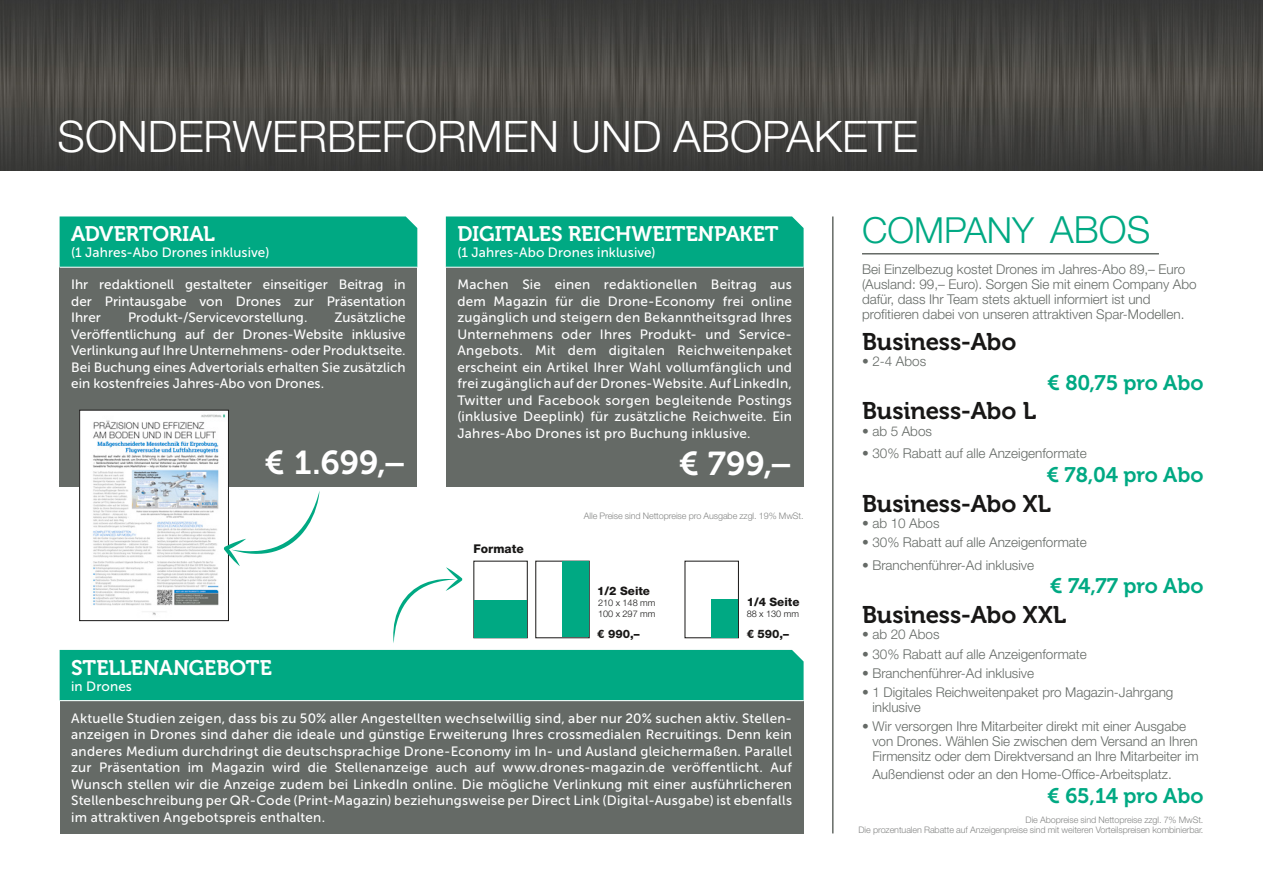
<style>
.page{position:relative;width:1263px;height:893px;background:#fff}
.page>*{position:absolute;margin:0;border:0;box-sizing:border-box;transform-origin:0 0}
.t1{font:300 43.5px "Helvetica Neue LT Std";color:#fff}
.t2{font:300 36px "Helvetica Neue LT Std";color:#00a983}
.t3{font:33px "Museo 700";letter-spacing:.005em;color:#fff}
.t4{font:24px "Museo 700";letter-spacing:-.005em;color:#181716}
.t5{font:21px "Museo 700";letter-spacing:-.005em;color:#fff}
.t6{font:21px "Museo 700";color:#00a983}
.t7{font:13.5px/16.5px "Museo Sans 500";letter-spacing:.015em;color:#fff;text-align:justify}
.t8{font:300 13.5px/15px "Helvetica Neue LT Std";color:#656a66}
.t9{font:800 12px "Helvetica Neue LT Std";color:#181716}
.t10{font:800 11.7px "Helvetica Neue LT Std";color:#181716}
.t11{font:300 9.15px/10.8px "Helvetica Neue LT Std";color:#181716}
.t12{font:300 9px/10.8px "Helvetica Neue LT Std";letter-spacing:-.01em;color:#868786;text-align:right}
.s1{font-size:37.5px}
</style>
<div class="page">
<img style="left:0;top:0;width:1263px;height:170px">
<div style="left:446px;top:268px;width:358px;height:219px;background:#656a66"></div>
<div style="left:446px;top:216px;width:358px;height:51px;background:#00a983"></div>
<div style="left:60px;top:701px;width:744px;height:132px;background:#656a66"></div>
<div style="left:60px;top:650px;width:744px;height:50px;background:#00a983"></div>
<div style="left:60px;top:268px;width:357px;height:219px;background:#656a66"></div>
<div style="left:60px;top:216px;width:357px;height:51px;background:#00a983"></div>
<hr style="left:832px;top:216px;width:1px;height:617px;background:#656a66">
<hr style="left:862px;top:253px;width:297px;height:1px;background:#656a66">
<img style="left:81px;top:412px;width:146px;height:203px">
<div style="left:79px;top:410px;width:150px;height:211px;border:1px solid #181716"></div>
<svg style="left:223px;top:490px;width:96px;height:76px"></svg>
<svg style="left:393px;top:567px;width:69px;height:76px"></svg>
<div style="left:473px;top:561px;width:55px;height:77px;border:1px solid #181716"></div>
<div style="left:474px;top:600px;width:53px;height:37px;background:#00a983"></div>
<div style="left:563px;top:561px;width:26px;height:76px;background:#00a983"></div>
<div style="left:685px;top:561px;width:54px;height:77px;border:1px solid #181716"></div>
<div style="left:712px;top:599px;width:26px;height:38px;background:#00a983"></div>
<h1 class="t1" style="left:58px;top:110px;width:862px">SONDERWERBEFORMEN UND ABOPAKETE</h1>
<h3 class="t5" style="left:71px;top:222px;width:145px">ADVERTORIAL</h3>
<p class="t7" style="left:71px;top:245px;width:200px">(1 Jahres-Abo Drones inklusive)</p>
<p class="t7" style="left:71px;top:277px;width:336px">Ihr redaktionell gestalteter einseitiger Beitrag in der Printausgabe von Drones zur Präsentation Ihrer</p>
<p class="t7" style="left:128px;top:310px;width:181px">Produkt-/Servicevorstellung.</p>
<p class="t7" style="left:71px;top:310px;width:336px;text-indent:263px">Zusätzliche Veröffentlichung auf der Drones-Website inklusive Verlinkung auf Ihre Unternehmens- oder Produktseite.<br>Bei Buchung eines Advertorials erhalten Sie zusätzlich ein kostenfreies Jahres-Abo von Drones.</p>
<h3 class="t3" style="left:265px;top:445px;width:143px">€ 1.699,–</h3>
<h3 class="t5" style="left:71px;top:656px;width:202px">STELLENANGEBOTE</h3>
<p class="t7" style="left:71px;top:678px;width:62px">in Drones</p>
<h3 class="t5" style="left:457px;top:222px;width:323px">DIGITALES REICHWEITENPAKET</h3>
<p class="t7" style="left:457px;top:245px;width:200px">(1 Jahres-Abo Drones inklusive)</p>
<p class="t7" style="left:457px;top:277px;width:336px">Machen Sie einen redaktionellen Beitrag aus dem Magazin für die Drone-Economy frei online zugänglich und steigern den Bekanntheitsgrad Ihres Unternehmens oder Ihres Produkt- und Service-Angebots. Mit dem digitalen Reichweitenpaket erscheint ein Artikel Ihrer Wahl vollumfänglich und frei zugänglich auf der Drones-Website. Auf LinkedIn, Twitter und Facebook sorgen begleitende Postings (inklusive Deeplink) für zusätzliche Reichweite. Ein Jahres-Abo Drones ist pro Buchung inklusive.</p>
<h3 class="t3" style="left:679px;top:445px;width:115px">€ 799,–</h3>
<p class="t9" style="left:473px;top:541px;width:52px">Formate</p>
<p class="t12" style="left:584px;top:510px;width:221px">Alle Preise sind Nettopreise pro Ausgabe zzgl. 19% MwSt.</p>
<p class="t10" style="left:597px;top:584px;width:54px">1/2 Seite</p>
<p class="t11" style="left:598px;top:597px;width:59px">210 x 148 mm<br>100 x 297 mm</p>
<p class="t10" style="left:597px;top:627px;width:44px">€ 990,–</p>
<p class="t10" style="left:747px;top:595px;width:54px">1/4 Seite</p>
<p class="t11" style="left:747px;top:608px;width:54px">88 x 130 mm</p>
<p class="t10" style="left:747px;top:627px;width:44px">€ 590,–</p>
<p class="t7" style="left:71px;top:710px;width:722px;text-align:left">Aktuelle Studien zeigen, dass bis zu 50% aller Angestellten wechselwillig sind, aber nur 20% suchen aktiv. Stellen&shy;anzeigen in Drones sind daher die ideale und günstige Erweiterung Ihres crossmedialen Recruitings. Denn kein anderes Medium durchdringt die deutschsprachige Drone-Economy im In- und Ausland gleichermaßen. Parallel zur Präsentation im Magazin wird die Stellenanzeige auch auf www.drones-magazin.de veröffentlicht. Auf Wunsch stellen wir die Anzeige zudem bei LinkedIn online. Die mögliche Verlinkung mit einer ausführlicheren Stellenbeschreibung per QR-Code (Print-Magazin) beziehungsweise per Direct Link (Digital-Ausgabe) ist ebenfalls im attraktiven Angebotspreis enthalten.</p>
<h2 class="t2" style="left:862px;top:208px;width:290px">COMPANY <span class="s1">ABOS</span></h2>
<p class="t8" style="left:862px;top:261px;width:336px">Bei Einzelbezug kostet Drones im Jahres-Abo 89,– Euro (Ausland: 99,– Euro). Sorgen Sie mit einem Company Abo dafür, dass Ihr Team stets aktuell informiert ist und profitieren dabei von unseren attraktiven Spar-Modellen.</p>
<h3 class="t4" style="left:862px;top:328px;width:156px">Business-Abo</h3>
<p class="t8" style="left:862px;top:353px;width:66px">• 2-4 Abos</p>
<h3 class="t6" style="left:1047px;top:371px;width:158px">€ 80,75 pro Abo</h3>
<h3 class="t4" style="left:862px;top:398px;width:176px">Business-Abo L</h3>
<p class="t8" style="left:862px;top:423px;width:71px">• ab 5 Abos</p>
<p class="t8" style="left:862px;top:446px;width:226px">• 30% Rabatt auf alle Anzeigenformate</p>
<h3 class="t6" style="left:1046px;top:463px;width:159px">€ 78,04 pro Abo</h3>
<h3 class="t4" style="left:862px;top:490px;width:190px">Business-Abo XL</h3>
<p class="t8" style="left:862px;top:515px;width:79px">• ab 10 Abos</p>
<p class="t8" style="left:862px;top:535px;width:226px">• 30% Rabatt auf alle Anzeigenformate</p>
<p class="t8" style="left:862px;top:557px;width:174px">• Branchenführer-Ad inklusive</p>
<h3 class="t6" style="left:1050px;top:574px;width:155px">€ 74,77 pro Abo</h3>
<h3 class="t4" style="left:862px;top:601px;width:206px">Business-Abo XXL</h3>
<p class="t8" style="left:862px;top:627px;width:79px">• ab 20 Abos</p>
<p class="t8" style="left:862px;top:646px;width:226px">• 30% Rabatt auf alle Anzeigenformate</p>
<p class="t8" style="left:862px;top:665px;width:174px">• Branchenführer-Ad inklusive</p>
<p class="t8" style="left:872px;top:684px;width:303px;text-indent:-10px">• 1 Digitales Reichweitenpaket pro Magazin-Jahrgang inklusive</p>
<p class="t8" style="left:872px;top:719px;width:328px;text-indent:-10px">• Wir versorgen Ihre Mitarbeiter direkt mit einer Ausgabe von Drones. Wählen Sie zwischen dem Versand an Ihren<br>Firmensitz oder dem Direktversand an Ihre Mitarbeiter im</p>
<p class="t8" style="left:872px;top:767px;width:301px">Außendienst oder an den Home-Office-Arbeitsplatz.</p>
<h3 class="t6" style="left:1047px;top:784px;width:158px">€ 65,14 pro Abo</h3>
<p class="t12" style="left:858px;top:814px;width:346px">Die Abopreise sind Nettopreise zzgl. 7% MwSt.<br>Die prozentualen Rabatte auf Anzeigenpreise sind mit weiteren Vorteilspreisen kombinierbar.</p>
</div>
